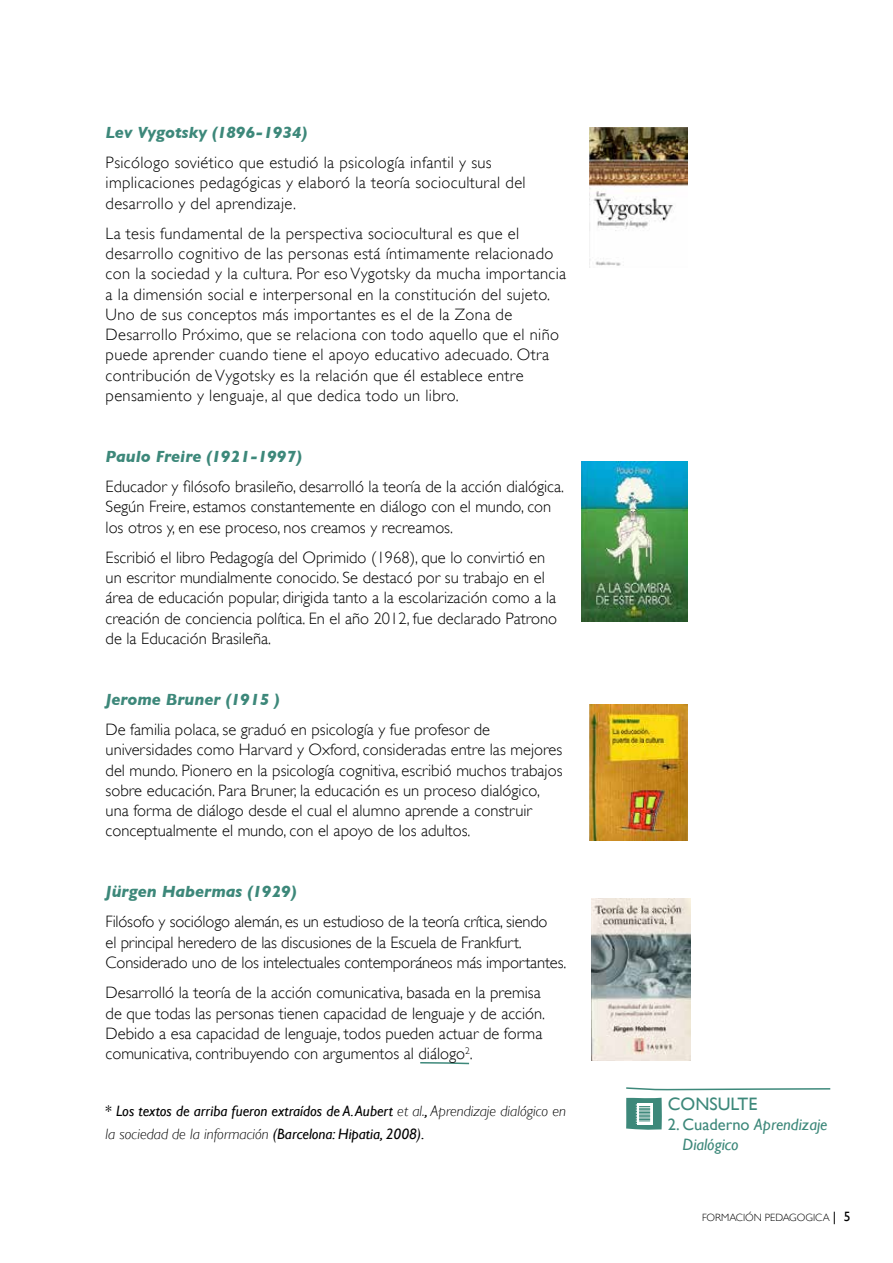
<style>
.page{position:relative;width:893px;height:1263px;background:#fff}
.page>*{position:absolute;margin:0;border:0;box-sizing:border-box;transform-origin:0 0}
.t1{font:18px "Gill Sans";color:#3d887a}
.t2{font:300 16.5px/20.2px "Gill Sans";color:#000}
.t3{font:300 16.5px/20.2px "Gill Sans";letter-spacing:.02em;color:#000}
.t4{font:italic 700 16.5px "Gill Sans";color:#3d887a}
.t5{font:italic 16.5px/20.2px "Gill Sans";color:#3d887a}
.t6{font:italic 15px/22.5px "Gill Sans";color:#000}
.t7{font:300 10.5px "Gill Sans";color:#000}
.s1{font-style:normal}
.s2{font-weight:300}
.s3{font-weight:400;font-size:13.5px}
</style>
<div class="page">
<img style="left:590px;top:704px;width:97px;height:137px">
<img style="left:591px;top:898px;width:99px;height:162px">
<img style="left:582px;top:462px;width:105px;height:159px">
<img style="left:590px;top:128px;width:97px;height:138px">
<svg style="left:420px;top:1062px;width:50px;height:3px"></svg>
<svg style="left:626px;top:1087px;width:205px;height:4px"></svg>
<svg style="left:626px;top:1098px;width:36px;height:32px"></svg>
<p class="t4" style="left:106px;top:122px;width:203px">Lev Vygotsky (1896-1934)</p>
<p class="t3" style="left:106px;top:152px;width:422px">Psicólogo soviético que estudió la psicología infantil y sus implicaciones pedagógicas y elaboró la teoría sociocultural del desarrollo y del aprendizaje.</p>
<p class="t3" style="left:106px;top:223px;width:462px">La tesis fundamental de la perspectiva sociocultural es que el desarrollo cognitivo de las personas está íntimamente relacionado con la sociedad y la cultura. Por eso Vygotsky da mucha importancia a la dimensión social e interpersonal en la constitución del sujeto.<br>Uno de sus conceptos más importantes es el de la Zona de Desarrollo Próximo, que se relaciona con todo aquello que el niño puede aprender cuando tiene el apoyo educativo adecuado. Otra contribución de Vygotsky es la relación que él establece entre pensamiento y lenguaje, al que dedica todo un libro.</p>
<p class="t4" style="left:106px;top:446px;width:198px">Paulo Freire (1921-1997)</p>
<p class="t2" style="left:106px;top:476px;width:460px">Educador y filósofo brasileño, desarrolló la teoría de la acción dialógica.<br>Según Freire, estamos constantemente en diálogo con el mundo, con los otros y, en ese proceso, nos creamos y recreamos.</p>
<p class="t2" style="left:106px;top:547px;width:453px">Escribió el libro Pedagogía del Oprimido (1968), que lo convirtió en un escritor mundialmente conocido. Se destacó por su trabajo en el área de educación popular, dirigida tanto a la escolarización como a la creación de conciencia política. En el año 2012, fue declarado Patrono de la Educación Brasileña.</p>
<p class="t4" style="left:106px;top:689px;width:175px">Jerome Bruner (1915 )</p>
<p class="t2" style="left:106px;top:719px;width:458px">De familia polaca, se graduó en psicología y fue profesor de universidades como Harvard y Oxford, consideradas entre las mejores del mundo. Pionero en la psicología cognitiva, escribió muchos trabajos sobre educación. Para Bruner, la educación es un proceso dialógico, una forma de diálogo desde el cual el alumno aprende a construir conceptualmente el mundo, con el apoyo de los adultos.</p>
<p class="t4" style="left:106px;top:882px;width:192px">Jürgen Habermas (1929)</p>
<p class="t2" style="left:106px;top:911px;width:462px">Filósofo y sociólogo alemán, es un estudioso de la teoría crítica, siendo<br>el principal heredero de las discusiones de la Escuela de Frankfurt.<br>Considerado uno de los intelectuales contemporáneos más importantes.</p>
<p class="t2" style="left:106px;top:982px;width:441px">Desarrolló la teoría de la acción comunicativa, basada en la premisa de que todas las personas tienen capacidad de lenguaje y de acción.<br>Debido a esa capacidad de lenguaje, todos pueden actuar de forma comunicativa, contribuyendo con argumentos al diálogo<sup>2</sup>.</p>
<p class="t6" style="left:106px;top:1100px;width:462px"><span class="s1">*</span> Los textos de arriba fueron extraídos de A. Aubert <span class="s2">et al.</span>, <span class="s2">Aprendizaje dialógico en la sociedad de la información</span> (Barcelona: Hipatia, 2008).</p>
<p class="t1" style="left:668px;top:1093px;width:91px">CONSULTE</p>
<p class="t5" style="left:682px;top:1114px;width:146px;text-indent:-15px"><span class="s1">2. Cuaderno</span> Aprendizaje<br>Dialógico</p>
<p class="t7" style="left:702px;top:1209px;width:150px">FORMACIÓN PEDAGOGICA <span class="s3">| 5</span></p>
</div>
